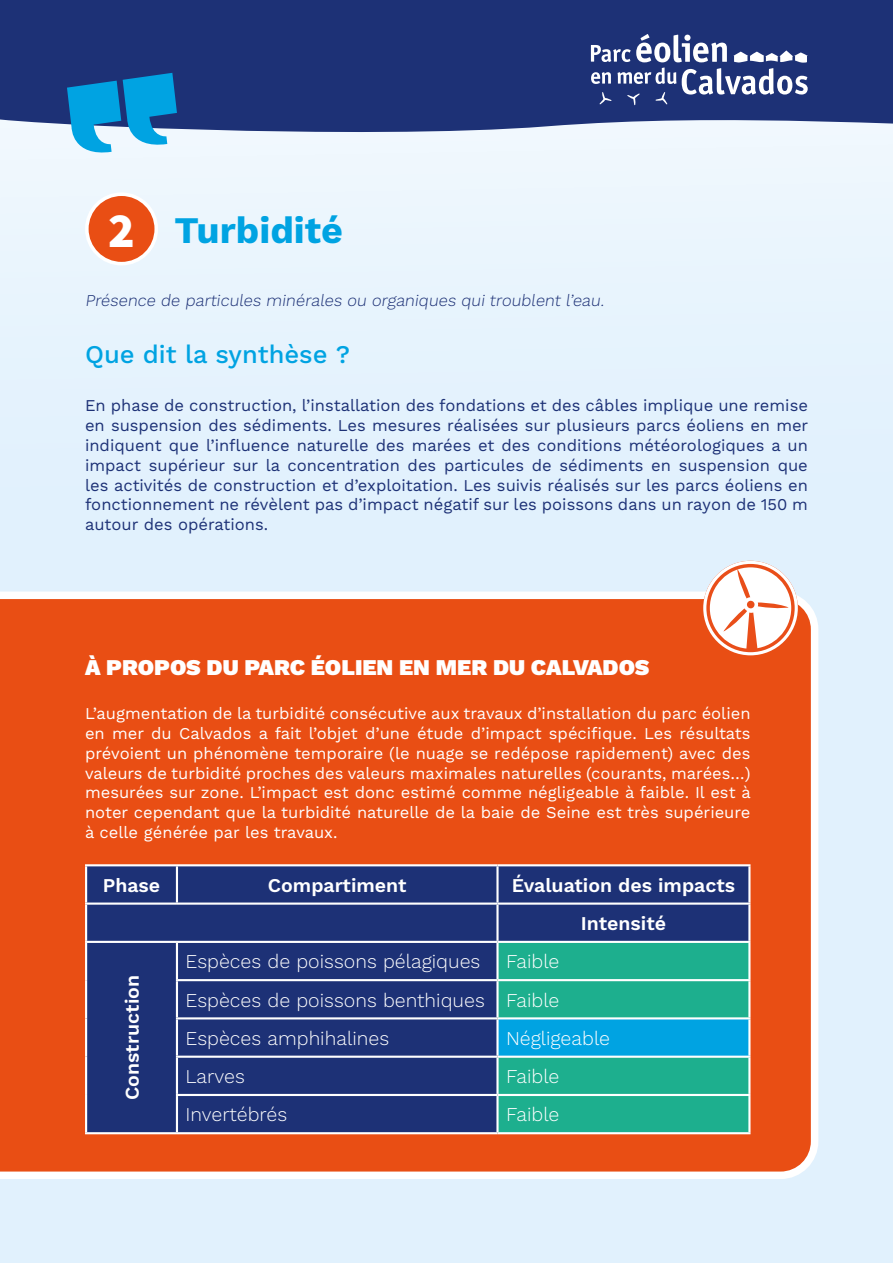
<style>
.page{position:relative;width:893px;height:1263px;background:#e1f1fd}
.page>*{position:absolute;margin:0;border:0;box-sizing:border-box;transform-origin:0 0}
.t1{font:700 37.5px "Work Sans";color:#00a3e2}
.t2{font:500 25.5px "Work Sans";color:#00a3e2}
.t3{font:900 22.5px "Work Sans";color:#fff}
.t4{font:300 19.5px/38.2px "Work Sans";color:#fff;text-align:justify}
.t5{font:600 19.5px/38.2px "Work Sans";color:#fff;text-align:center}
.t6{font:16.5px/19.8px "Work Sans";color:#1d3176;text-align:justify}
.t7{font:16.5px/19.8px "Work Sans";color:#fff;text-align:justify}
.t8{font:300 16.5px "Work Sans";color:#1d3176}
.s1{font-family:"Source Sans Variable";font-weight:400;font-size:49.35px;color:#fff}
</style>
<div class="page">
<div style="left:0;top:591px;width:818px;height:588px;background:#e94e14"></div>
<div style="left:87px;top:866px;width:661px;height:266px;background:#1d3176"></div>
<div style="left:499px;top:943px;width:249px;height:189px;background:#1daf8e"></div>
<div style="left:497px;top:1018px;width:252px;height:39px;background:#00a3e2"></div>
<hr style="left:85px;top:902px;width:92px;height:3px;background:#fff">
<hr style="left:177px;top:902px;width:320px;height:3px;background:#fff">
<hr style="left:497px;top:902px;width:253px;height:3px;background:#fff">
<hr style="left:85px;top:864px;width:92px;height:2px;background:#fff">
<hr style="left:85px;top:866px;width:2px;height:36px;background:#fff">
<hr style="left:177px;top:864px;width:320px;height:2px;background:#fff">
<hr style="left:176px;top:866px;width:2px;height:36px;background:#fff">
<hr style="left:497px;top:864px;width:253px;height:2px;background:#fff">
<hr style="left:496px;top:866px;width:3px;height:36px;background:#fff">
<hr style="left:748px;top:866px;width:2px;height:36px;background:#fff">
<hr style="left:85px;top:905px;width:2px;height:36px;background:#fff">
<hr style="left:496px;top:905px;width:3px;height:36px;background:#fff">
<hr style="left:748px;top:905px;width:2px;height:36px;background:#fff">
<hr style="left:85px;top:941px;width:92px;height:2px;background:#fff">
<hr style="left:85px;top:943px;width:2px;height:37px;background:#fff">
<hr style="left:85px;top:980px;width:2px;height:38px;background:#fff">
<hr style="left:85px;top:1018px;width:2px;height:39px;background:#fff">
<hr style="left:85px;top:1057px;width:2px;height:38px;background:#fff">
<hr style="left:85px;top:1095px;width:2px;height:37px;background:#fff">
<hr style="left:85px;top:1132px;width:92px;height:2px;background:#fff">
<hr style="left:177px;top:941px;width:320px;height:2px;background:#fff">
<hr style="left:176px;top:943px;width:2px;height:36px;background:#fff">
<hr style="left:497px;top:941px;width:253px;height:2px;background:#fff">
<hr style="left:496px;top:943px;width:3px;height:36px;background:#fff">
<hr style="left:748px;top:943px;width:2px;height:36px;background:#fff">
<hr style="left:176px;top:979px;width:321px;height:2px;background:#fff">
<hr style="left:176px;top:981px;width:2px;height:36px;background:#fff">
<hr style="left:497px;top:979px;width:253px;height:2px;background:#fff">
<hr style="left:496px;top:981px;width:3px;height:36px;background:#fff">
<hr style="left:748px;top:981px;width:2px;height:36px;background:#fff">
<hr style="left:176px;top:1017px;width:321px;height:2px;background:#fff">
<hr style="left:176px;top:1019px;width:2px;height:36px;background:#fff">
<hr style="left:497px;top:1017px;width:253px;height:2px;background:#fff">
<hr style="left:496px;top:1019px;width:3px;height:36px;background:#fff">
<hr style="left:748px;top:1019px;width:2px;height:36px;background:#fff">
<hr style="left:176px;top:1055px;width:321px;height:3px;background:#fff">
<hr style="left:176px;top:1058px;width:2px;height:36px;background:#fff">
<hr style="left:497px;top:1055px;width:253px;height:3px;background:#fff">
<hr style="left:496px;top:1058px;width:3px;height:36px;background:#fff">
<hr style="left:748px;top:1058px;width:2px;height:36px;background:#fff">
<hr style="left:176px;top:1094px;width:321px;height:2px;background:#fff">
<hr style="left:176px;top:1096px;width:2px;height:36px;background:#fff">
<hr style="left:497px;top:1094px;width:253px;height:2px;background:#fff">
<hr style="left:496px;top:1096px;width:3px;height:36px;background:#fff">
<hr style="left:748px;top:1096px;width:2px;height:36px;background:#fff">
<hr style="left:177px;top:1132px;width:320px;height:2px;background:#fff">
<hr style="left:497px;top:1132px;width:253px;height:2px;background:#fff">
<svg style="left:0;top:0;width:893px;height:141px;background:#354785"></svg>
<svg style="left:591px;top:34px;width:217px;height:71px;background:#536397"></svg>
<div style="left:87px;top:194px;width:69px;height:70px;background:#e94e14;border-radius:50%"></div>
<div style="left:85px;top:192px;width:73px;height:73px;border:4px solid #fff;border-radius:50%"></div>
<svg style="left:703px;top:561px;width:95px;height:94px"></svg>
<div style="left:703px;top:561px;width:95px;height:94px;border:3px solid #fff;border-radius:50%"></div>
<div style="left:710px;top:567px;width:81px;height:82px;background:#fff;border-radius:50%"></div>
<svg style="left:723px;top:569px;width:66px;height:80px"></svg>
<svg style="left:64px;top:73px;width:116px;height:84px"></svg>
<h1 class="t1" style="left:108px;top:209px;width:236px"><span class="s1">2</span> Turbidité</h1>
<p class="t8" style="left:85px;top:291px;width:523px">Présence de particules minérales ou organiques qui troublent l’eau.</p>
<h2 class="t2" style="left:85px;top:339px;width:267px">Que dit la synthèse ?</h2>
<p class="t6" style="left:85px;top:397px;width:725px">En phase de construction, l’installation des fondations et des câbles implique une remise en suspension des sédiments. Les mesures réalisées sur plusieurs parcs éoliens en mer indiquent que l’influence naturelle des marées et des conditions météorologiques a un impact supérieur sur la concentration des particules de sédiments en suspension que les activités de construction et d’exploitation. Les suivis réalisés sur les parcs éoliens en fonctionnement ne révèlent pas d’impact négatif sur les poissons dans un rayon de 150 m autour des opérations.</p>
<h3 class="t3" style="left:85px;top:654px;width:566px">À PROPOS DU PARC ÉOLIEN EN MER DU CALVADOS</h3>
<p class="t7" style="left:85px;top:704px;width:667px">L’augmentation de la turbidité consécutive aux travaux d’installation du parc éolien en mer du Calvados a fait l’objet d’une étude d’impact spécifique. Les résultats prévoient un phénomène temporaire (le nuage se redépose rapidement) avec des valeurs de turbidité proches des valeurs maximales naturelles (courants, marées…) mesurées sur zone. L’impact est donc estimé comme négligeable à faible. Il est à noter cependant que la turbidité naturelle de la baie de Seine est très supérieure à celle générée par les travaux.</p>
<p class="t5" style="left:103px;top:867px;width:59px">Phase</p>
<p class="t5" style="left:268px;top:867px;width:140px">Compartiment</p>
<p class="t5" style="left:512px;top:867px;width:225px">Évaluation des impacts<br>Intensité</p>
<p class="t5" style="left:114px;top:1100px;width:126px;rotate:-90deg">Construction</p>
<p class="t4" style="left:185px;top:943px;width:296px">Espèces de poissons pélagiques</p>
<p class="t4" style="left:185px;top:943px;width:376px;text-indent:321px">Faible Espèces de poissons benthiques Faible Espèces amphihalines</p>
<p class="t4" style="left:506px;top:1020px;width:106px">Négligeable</p>
<p class="t4" style="left:185px;top:1058px;width:61px">Larves</p>
<p class="t4" style="left:506px;top:1058px;width:55px">Faible</p>
<p class="t4" style="left:185px;top:1096px;width:103px">Invertébrés</p>
<p class="t4" style="left:506px;top:1096px;width:55px">Faible</p>
</div>
